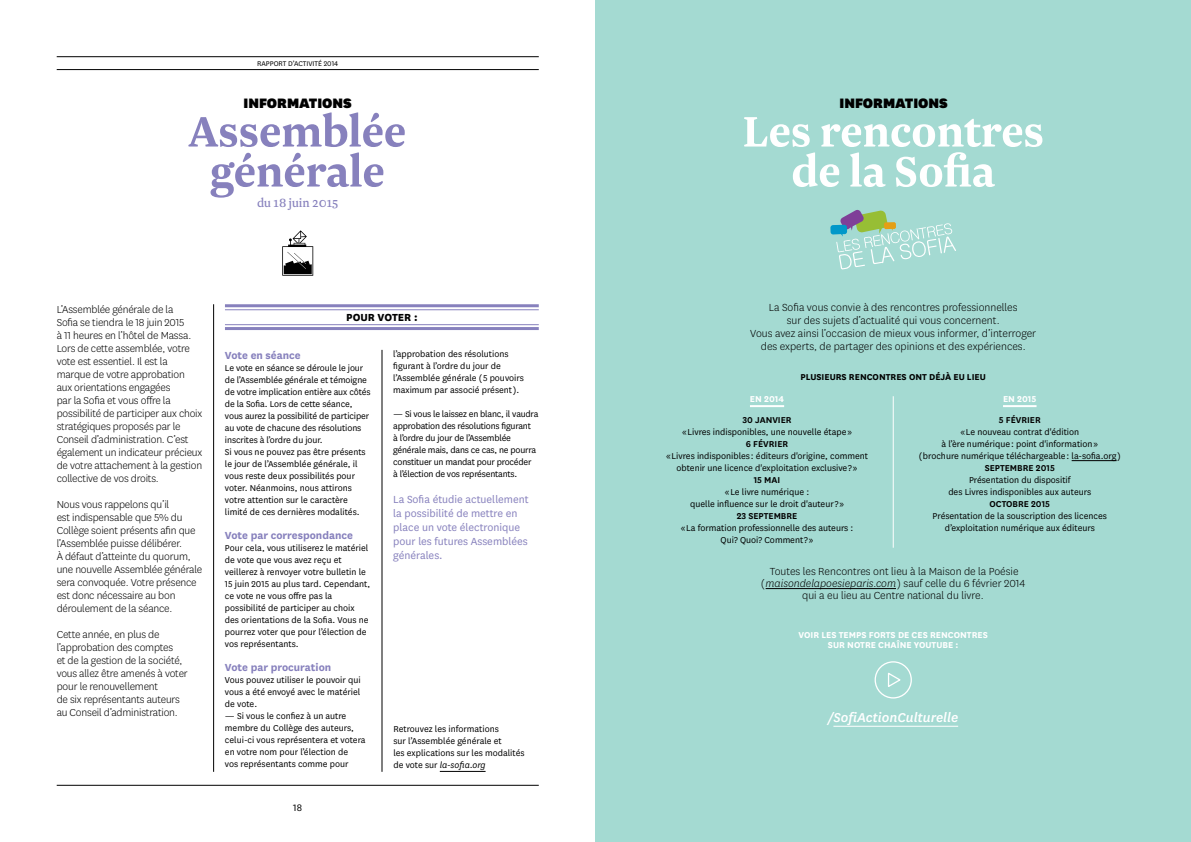
<style>
.page{position:relative;width:1191px;height:842px;background:#fff}
.page>*{position:absolute;margin:0;border:0;box-sizing:border-box;transform-origin:0 0}
.t1{font:700 50px/40px "Newzald";letter-spacing:-.01em;color:#fff;text-align:center}
.t2{font:700 50px/40px "Newzald";letter-spacing:-.01em;color:#8781bd;text-align:center}
.t3{font:900 16px "National";color:#000}
.t4{font:italic 500 15px "National";color:#fff}
.t5{font:14px "Newzald";color:#8781bd}
.t6{font:300 12px/13px "National";color:#000;text-align:center}
.t7{font:12px/14px "National";color:#8781bd}
.t8{font:700 12px "National";color:#8781bd}
.t9{font:800 12px "National";color:#000}
.t10{font:300 11.8px/13px "National";letter-spacing:-.015em;color:#000}
.t11{font:11px "National";color:#000}
.t12{font:10px/12px "National";color:#000;text-align:center}
.t13{font:10px/12px "National";letter-spacing:-.02em;color:#000}
.t14{font:700 10px/10px "National";color:#fff;text-align:center}
.t15{font:600 10px "National";color:#000}
.t16{font:700 10px "National";color:#000}
.t17{font:8px "National";color:#000}
.s1{font-style:italic}
</style>
<div class="page">
<div style="left:595px;top:0;width:596px;height:842px;background:#a4dad2"></div>
<hr style="left:57px;top:785px;width:482px;height:1px;background:#000">
<hr style="left:213px;top:304px;width:1px;height:468px;background:#000">
<hr style="left:382px;top:350px;width:1px;height:422px;background:#000">
<hr style="left:225px;top:304px;width:314px;height:3px;background:#8781bd">
<hr style="left:225px;top:327px;width:314px;height:3px;background:#8781bd">
<hr style="left:225px;top:324px;width:314px;height:1px;background:#8781bd">
<hr style="left:225px;top:309px;width:314px;height:1px;background:#8781bd">
<hr style="left:57px;top:57px;width:482px;height:1px;background:#000">
<hr style="left:57px;top:69px;width:482px;height:1px;background:#000">
<hr style="left:440px;top:771px;width:45px;height:1px;background:#000">
<svg style="left:282px;top:230px;width:31px;height:46px"></svg>
<svg style="left:830px;top:209px;width:126px;height:60px"></svg>
<svg style="left:888px;top:672px;width:13px;height:15px"></svg>
<div style="left:874px;top:661px;width:38px;height:37px;border:1px solid #fff;border-radius:50%"></div>
<hr style="left:833px;top:726px;width:125px;height:1px;background:#fff">
<hr style="left:1003px;top:405px;width:33px;height:2px;background:#fff">
<hr style="left:1071px;top:460px;width:45px;height:1px;background:#000">
<hr style="left:750px;top:405px;width:34px;height:2px;background:#fff">
<hr style="left:893px;top:396px;width:1px;height:152px;background:#fff">
<hr style="left:765px;top:588px;width:131px;height:1px;background:#000">
<p class="t17" style="left:257px;top:58px;width:83px">Rapport d’activité 2014</p>
<h2 class="t3" style="left:243px;top:91px;width:110px">informations</h2>
<h2 class="t3" style="left:839px;top:91px;width:110px">informations</h2>
<h1 class="t2" style="left:188px;top:110px;width:219px">Assemblée générale</h1>
<h1 class="t1" style="left:742px;top:110px;width:303px">Les rencontres de la Sofia</h1>
<h3 class="t5" style="left:257px;top:195px;width:83px">du 18 juin 2015</h3>
<p class="t10" style="left:57px;top:302px;width:147px">L’Assemblée générale de la<br>Sofia se tiendra le 18 juin 2015<br>à 11 heures en l’hôtel de Massa.<br>Lors de cette assemblée, votre vote est essentiel. Il est la marque de votre approbation aux orientations engagées<br>par la Sofia et vous offre la possibilité de participer aux choix stratégiques proposés par le<br>Conseil d’administration. C’est également un indicateur précieux de votre attachement à la gestion collective de vos droits.</p>
<p class="t10" style="left:57px;top:497px;width:147px">Nous vous rappelons qu’il<br>est indispensable que 5% du<br>Collège soient présents afin que l’Assemblée puisse délibérer.<br>À défaut d’atteinte du quorum, une nouvelle Assemblée générale sera convoquée. Votre présence est donc nécessaire au bon déroulement de la séance.</p>
<p class="t10" style="left:57px;top:627px;width:133px">Cette année, en plus de l’approbation des comptes<br>et de la gestion de la société, vous allez être amenés à voter pour le renouvellement<br>de six représentants auteurs au Conseil d’administration.</p>
<p class="t9" style="left:346px;top:308px;width:73px">POUR VOTER :</p>
<p class="t8" style="left:225px;top:347px;width:77px">VOTE EN SÉANCE</p>
<p class="t12" style="left:225px;top:361px;width:147px;text-align:left">Le vote en séance se déroule le jour de l’Assemblée générale et témoigne de votre implication entière aux côtés de la Sofia. Lors de cette séance, vous aurez la possibilité de participer au vote de chacune des résolutions inscrites à l’ordre du jour.<br>Si vous ne pouvez pas être présents le jour de l’Assemblée générale, il vous reste deux possibilités pour voter. N éanmoins, nous attirons votre attention sur le caractère limité de ces dernières modalités.</p>
<p class="t8" style="left:225px;top:527px;width:129px">VOTE PAR CORRESPONDANCE</p>
<p class="t12" style="left:225px;top:541px;width:147px;text-align:left">Pour cela, vous utiliserez le matériel de vote que vous avez reçu et veillerez à renvoyer votre bulletin le<br>15 juin 2015 au plus tard. Cependant, ce vote ne vous offre pas la possibilité de participer au choix des orientations de la Sofia. Vous ne pourrez voter que pour l’élection de vos représentants.</p>
<p class="t8" style="left:225px;top:659px;width:108px">VOTE PAR PROCURATION</p>
<p class="t12" style="left:225px;top:673px;width:137px;text-align:justify">Vous pouvez utiliser le pouvoir qui vous a été envoyé avec le matériel de vote.</p>
<p class="t12" style="left:225px;top:709px;width:142px;text-align:left">— Si vous le confiez à un autre membre du Collège des auteurs, celui-ci vous représentera et votera en votre nom pour l’élection de<br>vos représentants comme pour</p>
<p class="t11" style="left:293px;top:801px;width:10px">18</p>
<p class="t12" style="left:393px;top:348px;width:132px;text-align:left">l’approbation des résolutions figurant à l’ordre du jour de l’Assemblée générale ( 5 pouvoirs maximum par associé présent ).</p>
<p class="t13" style="left:393px;top:408px;width:147px">— Si vous le laissez en blanc, il vaudra approbation des résolutions figurant<br>à l’ordre du jour de l’Assemblée générale mais, dans ce cas, ne pourra constituer un mandat pour procéder à l’élection de vos représentants.</p>
<p class="t7" style="left:393px;top:492px;width:137px">La Sofia étudie actuellement la possibilité de mettre en place un vote électronique pour les futures Assemblées générales.</p>
<p class="t12" style="left:393px;top:723px;width:133px;text-align:left">Retrouvez les informations<br>sur l’Assemblée générale et<br>les explications sur les modalités de vote sur <span class="s1">la-sofia.org</span></p>
<p class="t6" style="left:750px;top:301px;width:287px">La Sofia vous convie à des rencontres professionnelles<br>sur des sujets d’actualité qui vous concernent.<br>Vous avez ainsi l’occasion de mieux vous informer, d’interroger des experts, de partager des opinions et des expériences.</p>
<p class="t16" style="left:800px;top:370px;width:187px">PLUSIEURS RENCONTRES ONT DÉJÀ EU LIEU</p>
<p class="t14" style="left:750px;top:393px;width:36px">EN 2014</p>
<p class="t15" style="left:742px;top:413px;width:49px">30 JANVIER</p>
<p class="t12" style="left:682px;top:425px;width:171px">« Livres indisponibles, une nouvelle étape »</p>
<p class="t15" style="left:746px;top:437px;width:42px">6 FÉVRIER</p>
<p class="t12" style="left:666px;top:449px;width:203px">« Livres indisponibles : éditeurs d'origine, comment obtenir une licence d'exploitation exclusive ? »</p>
<p class="t15" style="left:753px;top:473px;width:28px">15 MAI</p>
<p class="t12" style="left:690px;top:485px;width:155px">« Le livre numérique :<br>quelle influence sur le droit d'auteur ? »</p>
<p class="t15" style="left:736px;top:509px;width:62px">23 SEPTEMBRE</p>
<p class="t12" style="left:680px;top:521px;width:174px">« La formation professionnelle des auteurs :<br>Qui? Quoi? Comment ? »</p>
<p class="t6" style="left:760px;top:564px;width:266px;line-height:12px">Toutes les Rencontres ont lieu à la Maison de la Poésie<br>( <span class="s1">maisondelapoesieparis.com</span>) sauf celle du 6 février 2014 qui a eu lieu au Centre national du livre.</p>
<p class="t14" style="left:1003px;top:393px;width:35px">EN 2015</p>
<p class="t15" style="left:998px;top:413px;width:42px">5 FÉVRIER</p>
<p class="t12" style="left:918px;top:425px;width:203px">« Le nouveau contrat d'édition<br>à l’ère numérique : point d'information »<br>( brochure numérique téléchargeable : la-sofia.org )</p>
<p class="t15" style="left:984px;top:461px;width:72px">SEPTEMBRE 2015</p>
<p class="t12" style="left:948px;top:473px;width:144px">Présentation du dispositif<br>des Livres indisponibles aux auteurs</p>
<p class="t15" style="left:989px;top:497px;width:62px">OCTOBRE 2015</p>
<p class="t12" style="left:932px;top:509px;width:176px">Présentation de la souscription des licences d’exploitation numérique aux éditeurs</p>
<p class="t14" style="left:798px;top:630px;width:191px">VOIR LES TEMPS FORTS DE CES RENCONTRES<br>SUR NOTRE CHAÎNE YOUTUBE :</p>
<h3 class="t4" style="left:828px;top:707px;width:131px">/SofiActionCulturelle</h3>
</div>
